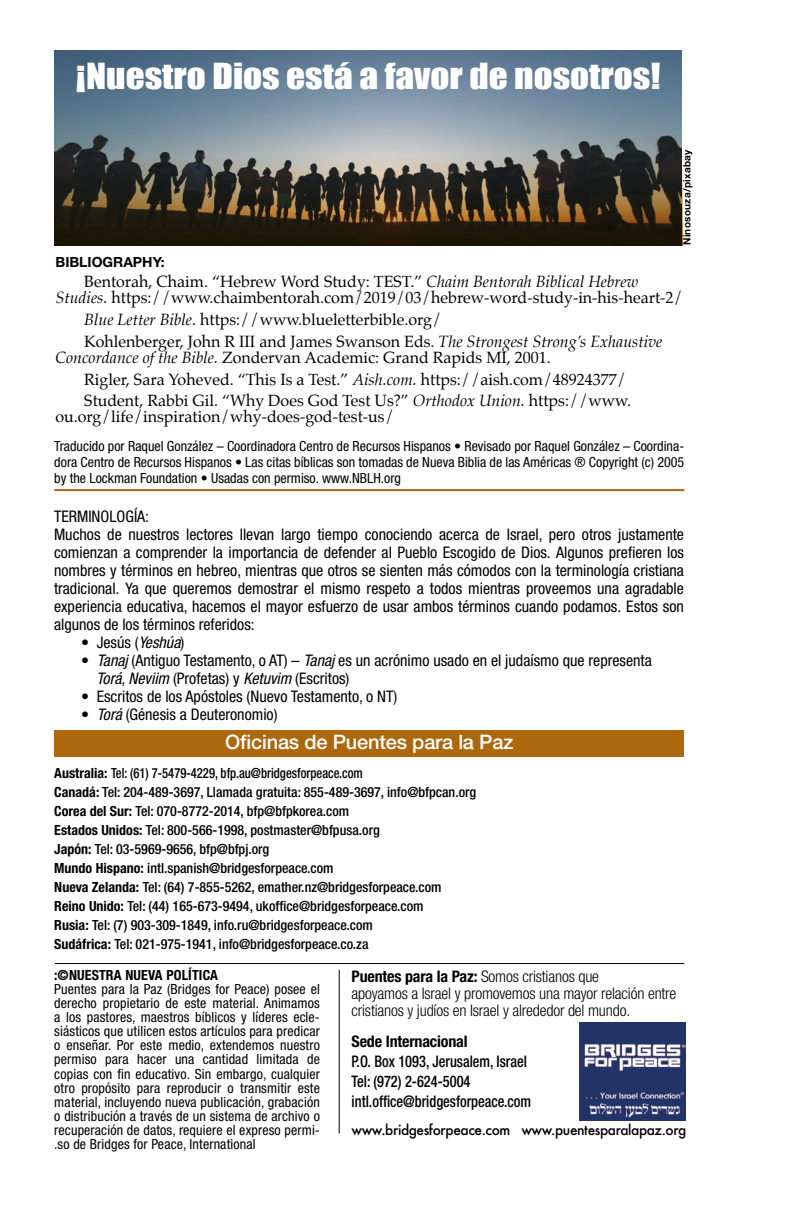
<style>
.page{position:relative;width:792px;height:1224px;background:#fff}
.page>*{position:absolute;margin:0;border:0;box-sizing:border-box;transform-origin:0 0}
.t1{font:33px "Impact";color:#fff;scale:1.13 1}
.t2{font:500 20px "Helvetica Neue LT Std";letter-spacing:-.01em;color:#fff}
.t3{font:condensed 16px/18px "Helvetica Neue LT Std";color:#000;text-align:justify}
.t4{font:16px/16px "Palatino CE";color:#000}
.t5{font:300 condensed 16px/17px "Helvetica Neue LT Std";letter-spacing:-.01em;color:#000}
.t6{font:500 condensed 16px "Helvetica Neue LT Std";color:#000;scale:.9 1}
.t7{font:700 condensed 16px "Helvetica Neue LT Std";letter-spacing:-.01em;color:#000}
.t8{font:condensed 14px/14.2px "Helvetica Neue LT Std";letter-spacing:.005em;color:#000;text-align:justify}
.t9{font:500 condensed 14px "Helvetica Neue LT Std";color:#000101}
.t10{font:500 condensed 14px "Helvetica Neue LT Std";color:#000101;scale:.9 1}
.t11{font:500 14px "Futura";letter-spacing:-.03em;color:#000}
.t12{font:700 condensed 14px "Helvetica Neue LT Std";letter-spacing:.01em;color:#000}
.t13{font:700 14px "Helvetica Neue LT Std";color:#000}
.t14{font:700 10px "Helvetica Neue LT Std";letter-spacing:.03em;color:#000}
.s1{font-style:italic}
.s2{font-weight:700}
</style>
<div class="page">
<img style="left:54px;top:50px;width:628px;height:195px">
<hr style="left:54px;top:489px;width:630px;height:2px;background:#ad680e">
<img style="left:580px;top:1023px;width:105px;height:97px">
<div style="left:54px;top:730px;width:630px;height:27px;background:#ad680e"></div>
<hr style="left:55px;top:963px;width:629px;height:1px;background:#000">
<hr style="left:339px;top:970px;width:1px;height:163px;background:#000">
<p class="t1" style="left:76px;top:50px;width:519px">¡Nuestro Dios está a favor de nosotros!</p>
<p class="t14" style="left:681px;top:245px;width:97px;rotate:-90deg">Ninosouza/pixabay</p>
<p class="t13" style="left:55px;top:253px;width:111px">BIBLIOGRAPHY:</p>
<p class="t4" style="left:55px;top:275px;width:629px;text-indent:29px">Bentorah, Chaim. “Hebrew Word Study: TEST.” <span class="s1">Chaim Bentorah Biblical Hebrew<br>Studies.</span> https://www.chaimbentorah.com/2019/03/hebrew-word-study-in-his-heart-2/</p>
<p class="t4" style="left:84px;top:313px;width:359px"><span class="s1">Blue Letter Bible</span>. https://www.blueletterbible.org/</p>
<p class="t4" style="left:55px;top:335px;width:609px;text-indent:29px">Kohlenberger, John R III and James Swanson Eds. <span class="s1">The Strongest Strong’s Exhaustive<br>Concordance of the Bible.</span> Zondervan Academic: Grand Rapids MI, 2001.</p>
<p class="t4" style="left:84px;top:373px;width:544px">Rigler, Sara Yoheved. “This Is a Test.” <span class="s1">Aish.com.</span> https://aish.com/48924377/</p>
<p class="t4" style="left:55px;top:394px;width:577px;text-indent:29px">Student, Rabbi Gil. “Why Does God Test Us?” <span class="s1">Orthodox Union.</span> https://www. ou.org/life/inspiration/why-does-god-test-us/</p>
<p class="t8" style="left:54px;top:438px;width:632px;line-height:16px">Traducido por Raquel González – Coordinadora Centro de Recursos Hispanos • Revisado por Raquel González – Coordina&shy;dora Centro de Recursos Hispanos • Las citas bíblicas son tomadas de Nueva Biblia de las Américas ® Copyright (c) 2005 by the Lockman Foundation • Usadas con permiso. www.NBLH.org</p>
<p class="t3" style="left:54px;top:508px;width:97px">TERMINOLOGÍA:</p>
<p class="t3" style="left:54px;top:526px;width:632px">Muchos de nuestros lectores llevan largo tiempo conociendo acerca de Israel, pero otros justamente comienzan a comprender la importancia de defender al Pueblo Escogido de Dios. Algunos prefieren los nombres y términos en hebreo, mientras que otros se sienten más cómodos con la terminología cristiana tradicional. Ya que queremos demostrar el mismo respeto a todos mientras proveemos una agradable experiencia educativa, hacemos el mayor esfuerzo de usar ambos términos cuando podamos. Estos son algunos de los términos referidos:</p>
<p class="t3" style="left:81px;top:634px;width:105px">• Jesús (<span class="s1">Yeshúa</span>)</p>
<p class="t3" style="left:96px;top:652px;width:557px;text-indent:-15px">• <span class="s1">Tanaj</span> (Antiguo Testamento, o AT) – <span class="s1">Tanaj</span> es un acrónimo usado en el judaísmo que representa<br><span class="s1">Torá</span>, <span class="s1">Neviim</span> (Profetas) y <span class="s1">Ketuvim</span> (Escritos)</p>
<p class="t3" style="left:81px;top:688px;width:318px">• Escritos de los Apóstoles (Nuevo Testamento, o NT)</p>
<p class="t3" style="left:81px;top:706px;width:198px">• <span class="s1">Torá</span> (Génesis a Deuteronomio)</p>
<p class="t2" style="left:225px;top:730px;width:290px">Oficinas de Puentes para la Paz</p>
<p class="t10" style="left:54px;top:765px;width:344px"><span class="s2">Australia:</span> Tel: (61) 7-5479-4229, bfp.au@bridgesforpeace.com</p>
<p class="t9" style="left:54px;top:784px;width:423px"><span class="s2">Canadá:</span> Tel: 204-489-3697, Llamada gratuita: 855-489-3697, info@bfpcan.org</p>
<p class="t9" style="left:54px;top:803px;width:297px"><span class="s2">Corea del Sur:</span> Tel: 070-8772-2014, bfp@bfpkorea.com</p>
<p class="t9" style="left:54px;top:822px;width:327px"><span class="s2">Estados Unidos:</span> Tel: 800-566-1998, postmaster@bfpusa.org</p>
<p class="t9" style="left:54px;top:841px;width:217px"><span class="s2">Japón:</span> Tel: 03-5969-9656, bfp@bfpj.org</p>
<p class="t9" style="left:54px;top:860px;width:281px"><span class="s2">Mundo Hispano:</span> intl.spanish@bridgesforpeace.com</p>
<p class="t9" style="left:54px;top:879px;width:389px"><span class="s2">Nueva Zelanda:</span> Tel: (64) 7-855-5262, emather.nz@bridgesforpeace.com</p>
<p class="t9" style="left:54px;top:898px;width:371px"><span class="s2">Reino Unido:</span> Tel: (44) 165-673-9494, ukoffice@bridgesforpeace.com</p>
<p class="t9" style="left:54px;top:917px;width:320px"><span class="s2">Rusia:</span> Tel: (7) 903-309-1849, info.ru@bridgesforpeace.com</p>
<p class="t9" style="left:54px;top:936px;width:316px"><span class="s2">Sudáfrica:</span> Tel: 021-975-1941, info@bridgesforpeace.co.za</p>
<p class="t12" style="left:54px;top:966px;width:165px">:©NUESTRA NUEVA POLÍTICA</p>
<p class="t8" style="left:54px;top:982px;width:267px">Puentes para la Paz (Bridges for Peace) posee el derecho propietario de este material. Animamos a los pastores, maestros bíblicos y líderes ecle&shy;siásticos que utilicen estos artículos para predicar o enseñar. Por este medio, extendemos nuestro permiso para hacer una cantidad limitada de copias con fin educativo. Sin embargo, cualquier otro propósito para reproducir o transmitir este material, incluyendo nueva publicación, grabación o distribución a través de un sistema de archivo o recuperación de datos, requiere el expreso permi-.so de Bridges for Peace, International</p>
<p class="t5" style="left:352px;top:967px;width:326px"><span class="s2">Puentes para la Paz:</span> Somos cristianos que<br>apoyamos a Israel y promovemos una mayor relación entre cristianos y judíos en Israel y alrededor del mundo.</p>
<p class="t7" style="left:352px;top:1031px;width:117px">Sede Internacional</p>
<p class="t6" style="left:352px;top:1051px;width:196px">P.O. Box 1093, Jerusalem, Israel</p>
<p class="t6" style="left:352px;top:1071px;width:134px">Tel: (972) 2-624-5004</p>
<p class="t6" style="left:352px;top:1091px;width:201px">intl.office@bridgesforpeace.com</p>
<p class="t11" style="left:352px;top:1121px;width:336px">www.bridgesforpeace.com www.puentesparalapaz.org</p>
</div>
